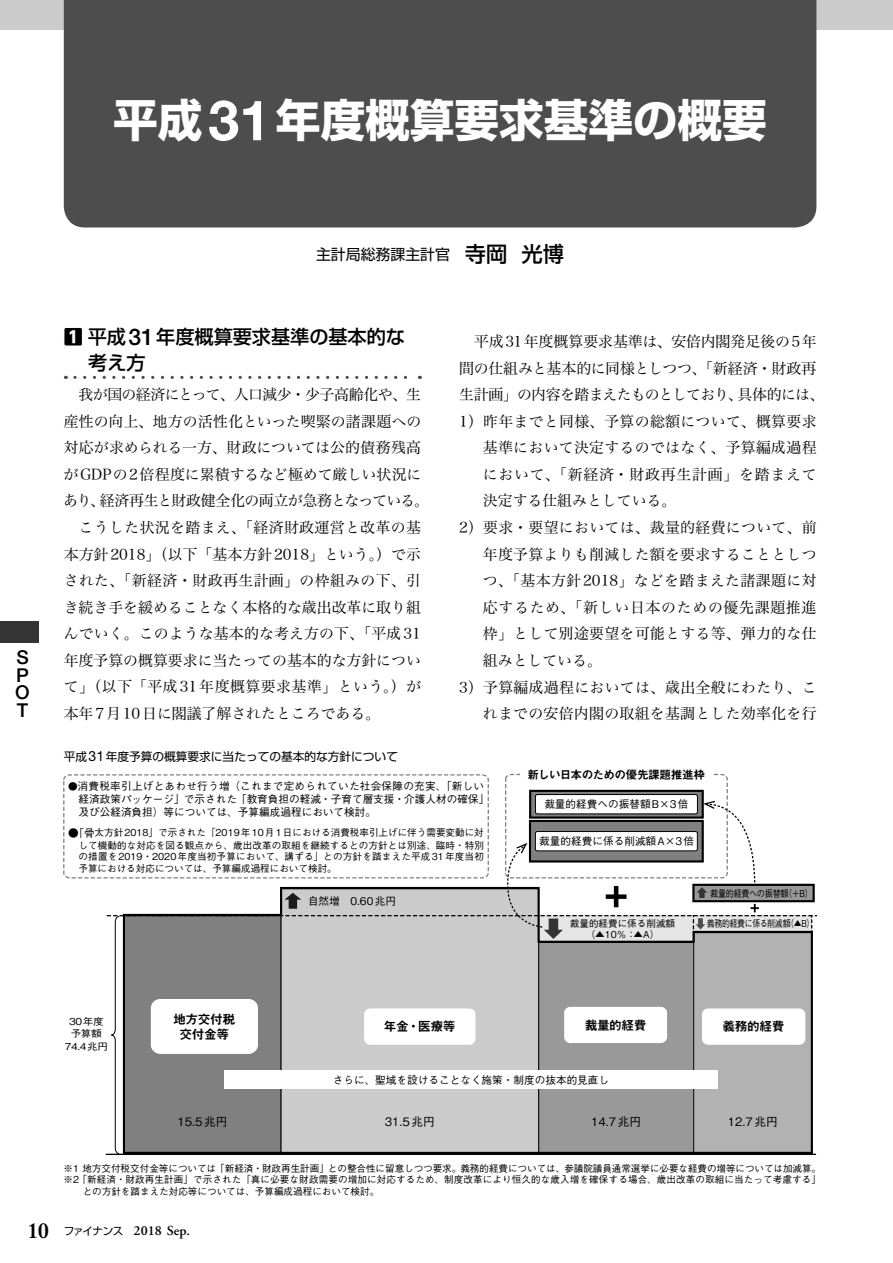
<style>
.page{position:relative;width:893px;height:1263px;background:#fff}
.page>*{position:absolute;margin:0;border:0;box-sizing:border-box;transform-origin:0 0}
.t1{font:700 44.7px "Shin Go Pr 6 N";color:#fff}
.t2{font:500 19.2px/26.5px "Shin Go Pr 6 N";color:#000}
.t3{font:500 19.2px/17.5px "Helvetica Neue LT Std";color:#000;text-align:justify}
.t4{font:14.85px "Hiragino Serif Pr 6 N W3";letter-spacing:.015em;color:#000}
.t5{font:14.85px "Hiragino Serif Pr 6 N W3";letter-spacing:.05em;color:#000}
.t6{font:14.85px "Hiragino Serif Pr 6 N W3";letter-spacing:-.035em;color:#000}
.t7{font:14.85px "Hiragino Serif Pr 6 N W3";letter-spacing:-.045em;color:#000}
.t8{font:14.85px "Hiragino Serif Pr 6 N W3";letter-spacing:.035em;color:#000}
.t9{font:14.85px "Hiragino Serif Pr 6 N W3";letter-spacing:-.01em;color:#000}
.t10{font:14.85px "Hiragino Serif Pr 6 N W3";letter-spacing:-.03em;color:#000}
.t11{font:14.85px "Shin Go Pr 6 N";color:#000}
.t12{font:600 13.8px "Adobe Garamond Pro";color:#000}
.t13{font:12.75px/14.9px "Midashi Go Pr 6 N MB31";letter-spacing:-.035em;color:#000;text-align:center}
.t14{font:11.7px "Shin Go Pr 6 N";color:#000}
.t15{font:500 11.7px "Gothic BBB Pr 6 N";color:#000}
.t16{font:11.7px "Midashi Go Pr 6 N MB31";letter-spacing:-.045em;color:#000}
.t17{font:500 10.65px/12.8px "Gothic BBB Pr 6 N";color:#000}
.t18{font:500 9.6px/11.9px "Gothic BBB Pr 6 N";color:#000;text-align:justify}
.t19{font:500 9.6px "Gothic BBB Pr 6 N";letter-spacing:-.04em;color:#000;scale:.83 1}
.t20{font:500 9.6px "Gothic BBB Pr 6 N";letter-spacing:-.04em;color:#000;scale:.85 1}
.t21{font:500 9.6px/12.8px "Gothic BBB Pr 6 N";letter-spacing:-.03em;color:#000;text-align:center;scale:1.11 1}
.s1{font-family:"Helvetica Neue LT Std";font-size:55.8px}
.s2{font-weight:500;font-size:21.3px}
.s3{font-family:"UD Shin Go Pr 6 N";font-weight:800}
.s4{font-family:"Helvetica Neue LT Std";font-size:22.95px}
.s5{font-family:"Helvetica Neue LT Std";font-size:14.1px}
.s6{font-size:9.6px}
.s7{font-size:10.65px}
.s8{font-family:"Times LT Std";font-size:21.3px}
.s9{font-family:"Shin Go Pr 6 N";font-weight:400;font-size:10.65px}
</style>
<div class="page">
<div style="left:0;top:0;width:893px;height:30px;background:#cbcbcb"></div>
<div style="left:64px;top:0;width:752px;height:227px;background:#4d4d4d"></div>
<svg style="left:75px;top:376px;width:345px;height:3px"></svg>
<hr style="left:106px;top:1154px;width:710px;height:1px;background:#000">
<svg style="left:63px;top:773px;width:754px;height:381px"></svg>
<div style="left:0;top:621px;width:38px;height:21px;background:#343434"></div>
<h1 class="t1" style="left:113px;top:85px;width:655px">平成<span class="s1">31</span>年度概算要求基準の概要</h1>
<p class="t3" style="left:15px;top:649px;width:15px">S P O T</p>
<p class="t11" style="left:316px;top:242px;width:250px">主計局総務課主計官　<span class="s2">寺岡 光博</span></p>
<p class="t2" style="left:88px;top:322px;width:318px;text-indent:-24px"><span class="s3">1</span> 平成<span class="s4">31</span>年度概算要求基準の基本的な考え方</p>
<p class="t10" style="left:78px;top:382px;width:344px">我が国の経済にとって、人口減少・少子高齢化や、生</p>
<p class="t4" style="left:64px;top:408px;width:359px">産性の向上、地方の活性化といった喫緊の諸課題への</p>
<p class="t4" style="left:64px;top:435px;width:359px">対応が求められる一方、財政については公的債務残高</p>
<p class="t4" style="left:63px;top:462px;width:359px">がGDPの2倍程度に累積するなど極めて厳しい状況に</p>
<p class="t6" style="left:63px;top:488px;width:367px">あり、経済再生と財政健全化の両立が急務となっている。</p>
<p class="t4" style="left:79px;top:515px;width:344px">こうした状況を踏まえ、「経済財政運営と改革の基</p>
<p class="t4" style="left:64px;top:541px;width:359px">本方針 2018」（以下「基本方針 2018」という。）で示</p>
<p class="t4" style="left:64px;top:568px;width:359px">された、「新経済・財政再生計画」の枠組みの下、引</p>
<p class="t4" style="left:64px;top:594px;width:359px">き続き手を緩めることなく本格的な歳出改革に取り組</p>
<p class="t4" style="left:64px;top:621px;width:359px">んでいく。このような基本的な考え方の下、「平成 31</p>
<p class="t4" style="left:64px;top:648px;width:359px">年度予算の概算要求に当たっての基本的な方針につい</p>
<p class="t8" style="left:64px;top:674px;width:359px">て」（以下「平成31年度概算要求基準」という。）が</p>
<p class="t4" style="left:64px;top:701px;width:318px">本年 7月 10日に閣議了解されたところである。</p>
<p class="t14" style="left:64px;top:747px;width:336px">平成<span class="s5">31</span>年度予算の概算要求に当たっての基本的な方針について</p>
<p class="t4" style="left:474px;top:329px;width:344px">平成31年度概算要求基準は、安倍内閣発足後の5年</p>
<p class="t9" style="left:459px;top:355px;width:359px">間の仕組みと基本的に同様としつつ、「新経済・財政再</p>
<p class="t7" style="left:459px;top:382px;width:367px">生計画」の内容を踏まえたものとしており、具体的には、</p>
<p class="t4" style="left:459px;top:408px;width:359px">1）昨年までと同様、予算の総額について、概算要求</p>
<p class="t4" style="left:483px;top:435px;width:335px">基準において決定するのではなく、予算編成過程</p>
<p class="t5" style="left:483px;top:462px;width:335px">において、「新経済・財政再生計画」を踏まえて</p>
<p class="t4" style="left:483px;top:488px;width:195px">決定する仕組みとしている。</p>
<p class="t4" style="left:459px;top:515px;width:359px">2）要求・要望においては、裁量的経費について、前</p>
<p class="t4" style="left:483px;top:541px;width:335px">年度予算よりも削減した額を要求することとしつ</p>
<p class="t4" style="left:483px;top:568px;width:335px">つ、「基本方針2018」などを踏まえた諸課題に対</p>
<p class="t5" style="left:483px;top:594px;width:335px">応するため、「新しい日本のための優先課題推進</p>
<p class="t4" style="left:483px;top:621px;width:335px">枠」として別途要望を可能とする等、弾力的な仕</p>
<p class="t4" style="left:483px;top:648px;width:121px">組みとしている。</p>
<p class="t4" style="left:459px;top:674px;width:359px">3）予算編成過程においては、歳出全般にわたり、こ</p>
<p class="t4" style="left:483px;top:701px;width:335px">れまでの安倍内閣の取組を基調とした効率化を行</p>
<p class="t17" style="left:78px;top:779px;width:412px;text-indent:-10px"><span class="s6">●</span>消費税率引上げとあわせ行う増（これまで定められていた社会保障の充実、「新しい経済政策パッケージ」で示された「教育負担の軽減・子育て層支援・介護人材の確保」及び公経済負担）等については、予算編成過程において検討。</p>
<p class="t18" style="left:78px;top:826px;width:407px;text-indent:-10px"><span class="s7">●「骨</span>太方針2018」で示された「2019年10月1日における消費税率引上げに伴う需要変動に対して機動的な対応を図る観点から、歳出改革の取組を継続するとの方針とは別途、臨時・特別の措置を2019・2020年度当初予算において、講ずる」との方針を踏まえた平成31年度当初予算における対応については、予算編成過程において検討。</p>
<p class="t17" style="left:308px;top:894px;width:89px">自然増　0.60兆円</p>
<p class="t16" style="left:528px;top:765px;width:179px">新しい日本のための優先課題推進枠</p>
<p class="t17" style="left:544px;top:797px;width:146px">裁量的経費への振替額B×3倍</p>
<p class="t17" style="left:539px;top:834px;width:156px">裁量的経費に係る削減額A×3倍</p>
<p class="t18" style="left:570px;top:916px;width:107px;text-align:center">裁量的経費に係る削減額（▲10％：▲A）</p>
<p class="t20" style="left:710px;top:885px;width:122px">裁量的経費への振替額（＋B）</p>
<p class="t19" style="left:707px;top:915px;width:131px">義務的経費に係る削減額（▲B）</p>
<p class="t21" style="left:65px;top:1014px;width:40px">30年度予算額<br>74.4兆円</p>
<p class="t13" style="left:173px;top:1011px;width:64px">地方交付税交付金等</p>
<p class="t13" style="left:384px;top:1018px;width:73px">年金・医療等</p>
<p class="t13" style="left:585px;top:1017px;width:63px">裁量的経費</p>
<p class="t13" style="left:723px;top:1018px;width:64px">義務的経費</p>
<p class="t17" style="left:333px;top:1073px;width:278px">さらに、聖域を設けることなく施策・制度の抜本的見直し</p>
<p class="t15" style="left:178px;top:1112px;width:51px">15.5兆円</p>
<p class="t15" style="left:385px;top:1112px;width:51px">31.5兆円</p>
<p class="t15" style="left:591px;top:1112px;width:51px">14.7兆円</p>
<p class="t15" style="left:728px;top:1112px;width:51px">12.7兆円</p>
<p class="t18" style="left:64px;top:1161px;width:759px">※1 地方交付税交付金等については「新経済・財政再生計画」との整合性に留意しつつ要求。義務的経費については、参議院議員通常選挙に必要な経費の増等については加減算。</p>
<p class="t18" style="left:64px;top:1173px;width:759px">※2 「新経済・財政再生計画」で示された「真に必要な財政需要の増加に対応するため、制度改革により恒久的な歳入増を確保する場合、歳出改革の取組に当たって考慮する」</p>
<p class="t18" style="left:83px;top:1185px;width:298px">との方針を踏まえた対応等については、予算編成過程において検討。</p>
<p class="t12" style="left:28px;top:1223px;width:164px"><span class="s8">10</span> <span class="s9">ファイナンス</span> 2018 Sep.</p>
</div>
